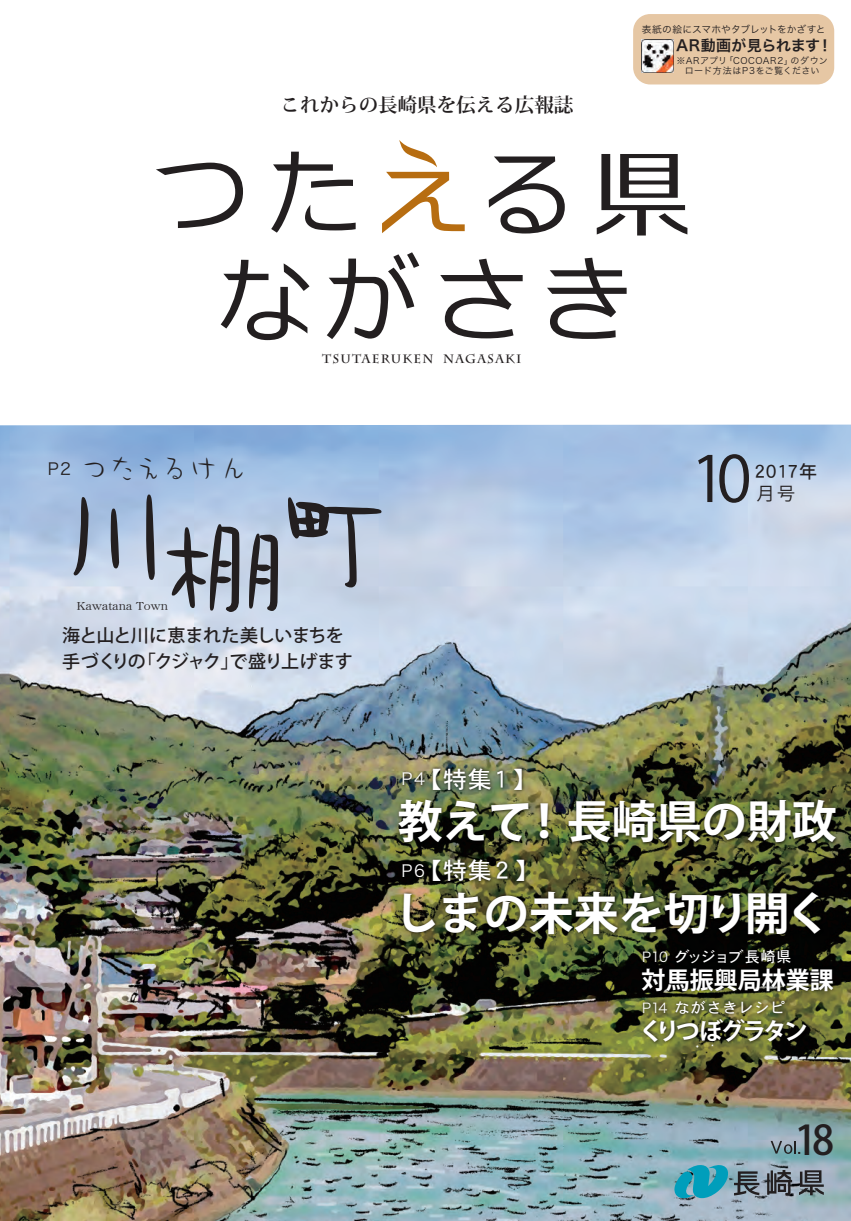
<style>
.page{position:relative;width:851px;height:1221px;background:#fff}
.page>*{position:absolute;margin:0;border:0;box-sizing:border-box;transform-origin:0 0}
.t1{font:62.85px "Koz Go Pro";color:#231f20}
.t2{font:700 45px "Koz Go Pro";color:#fff}
.t3{font:500 40.5px "Koz Go Pro";color:#231f20}
.t4{font:32.4px "DF Craft Dou W3 90 pv RKSJ H";letter-spacing:-.1em;color:#231f20}
.t5{font:24px "DFHS Gothic W5 MP RKSJ H";letter-spacing:-.015em;color:#fff}
.t6{font:700 24px "Koz Go Pro";letter-spacing:-.14em;color:#fff}
.t7{font:700 24px "Koz Go Pro";letter-spacing:-.015em;color:#fff}
.t8{font:700 19.5px "Koz Min Pro";color:#231f20}
.t9{font:18.15px "DFHS Gothic W5 MP RKSJ H";letter-spacing:.06em;color:#231f20}
.t10{font:500 18px/25.5px "Koz Go Pro";letter-spacing:-.035em;color:#231f20}
.t11{font:18px "Koz Go Pro";color:#231f20}
.t12{font:15px "Hira Kaku Pro W6";letter-spacing:.02em;color:#231f20}
.t13{font:15px "DFHS Gothic W5 MP RKSJ H";letter-spacing:.06em;color:#fff}
.t14{font:15px "DFHS Gothic W5 MP RKSJ H";letter-spacing:-.04em;color:#fff}
.t15{font:13.5px "Hira Kaku Pro W3";color:#fff}
.t16{font:700 12.15px "Charlemagne Std";letter-spacing:.1em;color:#231f20}
.t17{font:10.8px "DFHS Mincho W5 MP RKSJ H";color:#231f20}
.t18{font:9.75px "Hira Kaku Pro W3";letter-spacing:-.005em;color:#231f20}
.t19{font:9px/10.5px "Hira Kaku Pro W3";letter-spacing:.055em;color:#231f20;text-align:center}
.s1{font-family:"Hira Kaku Pro W3";font-size:16.5px}
.s2{font-family:"Hira Kaku Pro W3";font-size:13.5px}
</style>
<div class="page">
<div style="left:633px;top:14px;width:201px;height:70px;background:#e6c7a4;border-radius:17px"></div>
<img style="left:0;top:424px;width:850px;height:796px">
<svg style="left:767px;top:1169px;width:25px;height:26px"></svg>
<svg style="left:798px;top:1170px;width:25px;height:25px"></svg>
<svg style="left:770px;top:1140px;width:30px;height:13px"></svg>
<img style="left:674px;top:952px;width:123px;height:11px">
<img style="left:637px;top:952px;width:37px;height:11px">
<img style="left:673px;top:1003px;width:118px;height:11px">
<img style="left:637px;top:1003px;width:36px;height:11px">
<img style="left:637px;top:1014px;width:174px;height:40px">
<svg style="left:156px;top:163px;width:87px;height:65px"></svg>
<svg style="left:271px;top:152px;width:84px;height:81px"></svg>
<svg style="left:382px;top:140px;width:82px;height:93px"></svg>
<svg style="left:488px;top:156px;width:76px;height:77px"></svg>
<svg style="left:596px;top:154px;width:91px;height:81px"></svg>
<svg style="left:221px;top:260px;width:88px;height:80px"></svg>
<svg style="left:327px;top:252px;width:92px;height:87px"></svg>
<svg style="left:440px;top:259px;width:82px;height:79px"></svg>
<svg style="left:547px;top:258px;width:79px;height:81px"></svg>
<img style="left:425px;top:762px;width:106px;height:32px">
<img style="left:397px;top:766px;width:34px;height:28px">
<img style="left:393px;top:794px;width:448px;height:67px">
<img style="left:425px;top:853px;width:108px;height:32px">
<img style="left:397px;top:857px;width:34px;height:28px">
<img style="left:389px;top:885px;width:446px;height:67px">
<img style="left:637px;top:963px;width:201px;height:40px">
<img style="left:641px;top:40px;width:32px;height:32px">
<svg style="left:674px;top:1164px;width:85px;height:35px;background:#4e9aac"></svg>
<svg style="left:287px;top:496px;width:95px;height:92px;background:#9faabb"></svg>
<svg style="left:73px;top:493px;width:83px;height:88px;background:#98a7be"></svg>
<svg style="left:166px;top:523px;width:113px;height:90px;background:#9098a5"></svg>
<h3 class="t8" style="left:280px;top:91px;width:294px">これからの長崎県を伝える広報誌</h3>
<p class="t18" style="left:641px;top:20px;width:185px">表紙の絵にスマホやタブレットをかざすと</p>
<h3 class="t12" style="left:676px;top:32px;width:158px">AR動画が見られます！</h3>
<p class="t19" style="left:676px;top:54px;width:153px">※ARアプリ「COCOAR2」のダウンロード方法はP3をご覧ください</p>
<h3 class="t16" style="left:322px;top:352px;width:201px">TSUTAERUKEN NAGASAKI</h3>
<h3 class="t4" style="left:48px;top:451px;width:202px"><span class="s1">P2</span> つたえるけん</h3>
<h1 class="t1" style="left:690px;top:438px;width:62px">10</h1>
<h3 class="t9" style="left:754px;top:462px;width:64px">2017年</h3>
<h3 class="t11" style="left:756px;top:481px;width:40px">月号</h3>
<p class="t17" style="left:77px;top:600px;width:93px">Kawatana Town</p>
<h3 class="t10" style="left:62px;top:623px;width:292px">海と山と川に恵まれた美しいまちを手づくりの「クジャク」で盛り上げます</h3>
<h3 class="t5" style="left:401px;top:766px;width:137px"><span class="s1">P4</span>【特集１】</h3>
<h2 class="t2" style="left:398px;top:792px;width:440px">教えて！長崎県の財政</h2>
<h3 class="t5" style="left:401px;top:858px;width:140px"><span class="s1">P6</span>【特集２】</h3>
<h2 class="t2" style="left:393px;top:884px;width:438px">しまの未来を切り開く</h2>
<h3 class="t7" style="left:641px;top:965px;width:194px">対馬振興局林業課</h3>
<h3 class="t14" style="left:674px;top:949px;width:118px">グッジョブ長崎県</h3>
<h3 class="t15" style="left:642px;top:945px;width:28px">P10</h3>
<h3 class="t13" style="left:642px;top:999px;width:145px"><span class="s2">P14</span> ながさきレシピ</h3>
<h3 class="t6" style="left:639px;top:1015px;width:170px">くりつぼグラタン</h3>
<h3 class="t3" style="left:794px;top:1113px;width:41px">18</h3>
</div>
